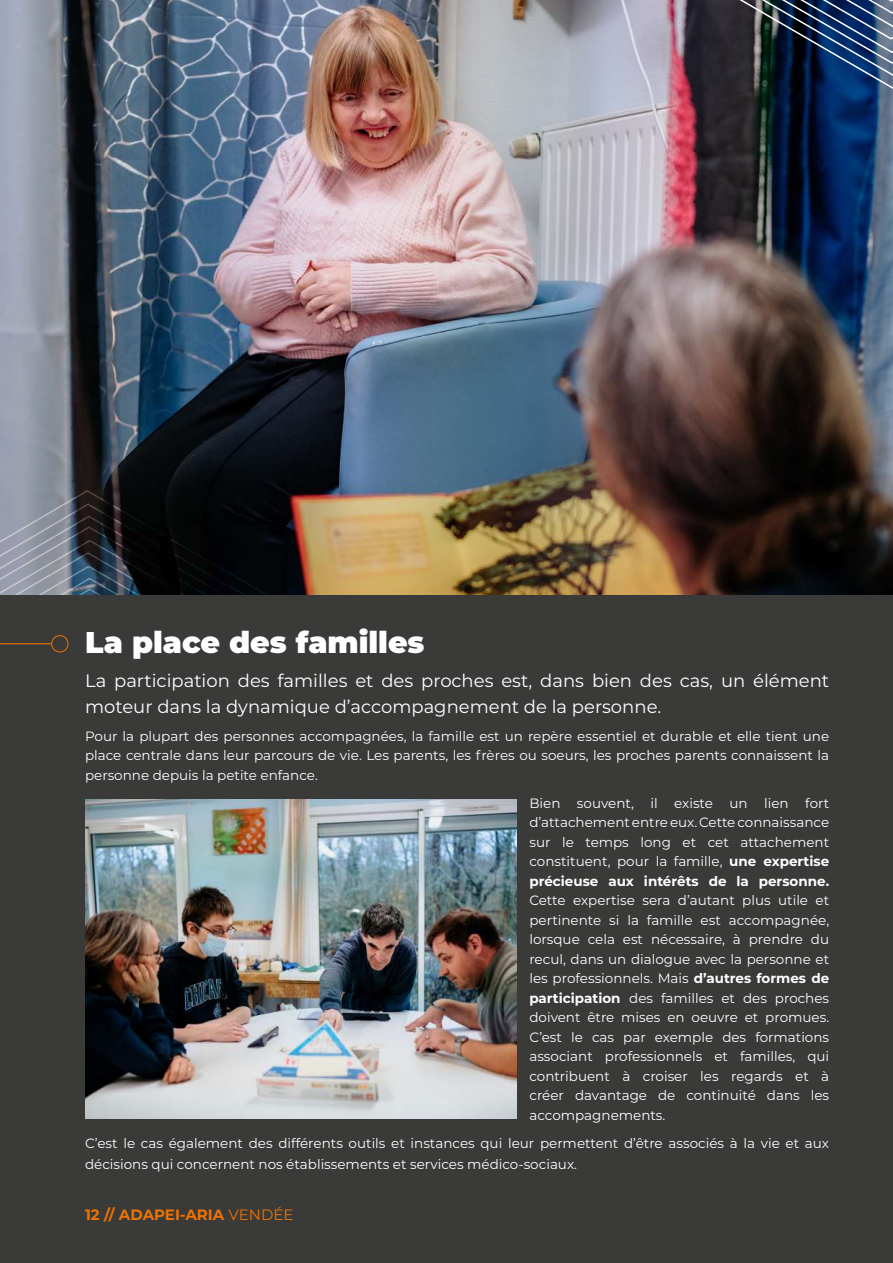
<style>
.page{position:relative;width:893px;height:1263px;background:#fff}
.page>*{position:absolute;margin:0;border:0;box-sizing:border-box;transform-origin:0 0}
.t1{font:900 30px "Montserrat";color:#fff}
.t2{font:18px/25.5px "Montserrat";color:#fff}
.t3{font:700 15px "Montserrat";color:#ee7300}
.t4{font:13.5px/19.5px "Montserrat";color:#fff;text-align:justify}
.s1{font-weight:700}
.s2{font-weight:400}
</style>
<div class="page">
<img style="left:0;top:0;width:893px;height:595px">
<svg style="left:0;top:489px;width:300px;height:106px;background:#2f3237"></svg>
<img style="left:682px;top:0;width:211px;height:90px">
<div style="left:0;top:595px;width:893px;height:668px;background:#3a3a39"></div>
<img style="left:85px;top:799px;width:432px;height:319px">
<hr style="left:0;top:643px;width:51px;height:1px;background:#ee7300">
<div style="left:51px;top:635px;width:17px;height:17px;border:1px solid #ee7300;border-radius:50%"></div>
<h1 class="t1" style="left:85px;top:620px;width:341px">La place des familles</h1>
<h2 class="t2" style="left:85px;top:667px;width:746px">La participation des familles et des proches est, dans bien des cas, un élément moteur dans la dynamique d’accompagnement de la personne.</h2>
<p class="t4" style="left:85px;top:726px;width:746px">Pour la plupart des personnes accompagnées, la famille est un repère essentiel et durable et elle tient une place centrale dans leur parcours de vie. Les parents, les frères ou soeurs, les proches parents connaissent la personne depuis la petite enfance.</p>
<p class="t4" style="left:529px;top:792px;width:301px">Bien souvent, il existe un lien fort d’attachement entre eux. Cette connaissance sur le temps long et cet attachement constituent, pour la famille, <span class="s1">une expertise précieuse aux intérêts de la personne.</span></p>
<p class="t4" style="left:529px;top:890px;width:301px">Cette expertise sera d’autant plus utile et pertinente si la famille est accompagnée, lorsque cela est nécessaire, à prendre du recul, dans un dialogue avec la personne et les professionnels. Mais <span class="s1">d’autres formes de participation</span> des familles et des proches doivent être mises en oeuvre et promues.<br>C’est le cas par exemple des formations associant professionnels et familles, qui contribuent à croiser les regards et à créer davantage de continuité dans les accompagnements.</p>
<p class="t4" style="left:85px;top:1131px;width:746px;line-height:21.6px">C’est le cas également des différents outils et instances qui leur permettent d’être associés à la vie et aux décisions qui concernent nos établissements et services médico-sociaux.</p>
<p class="t3" style="left:85px;top:1204px;width:210px">12 // ADAPEI-ARIA <span class="s2">VENDÉE</span></p>
</div>
